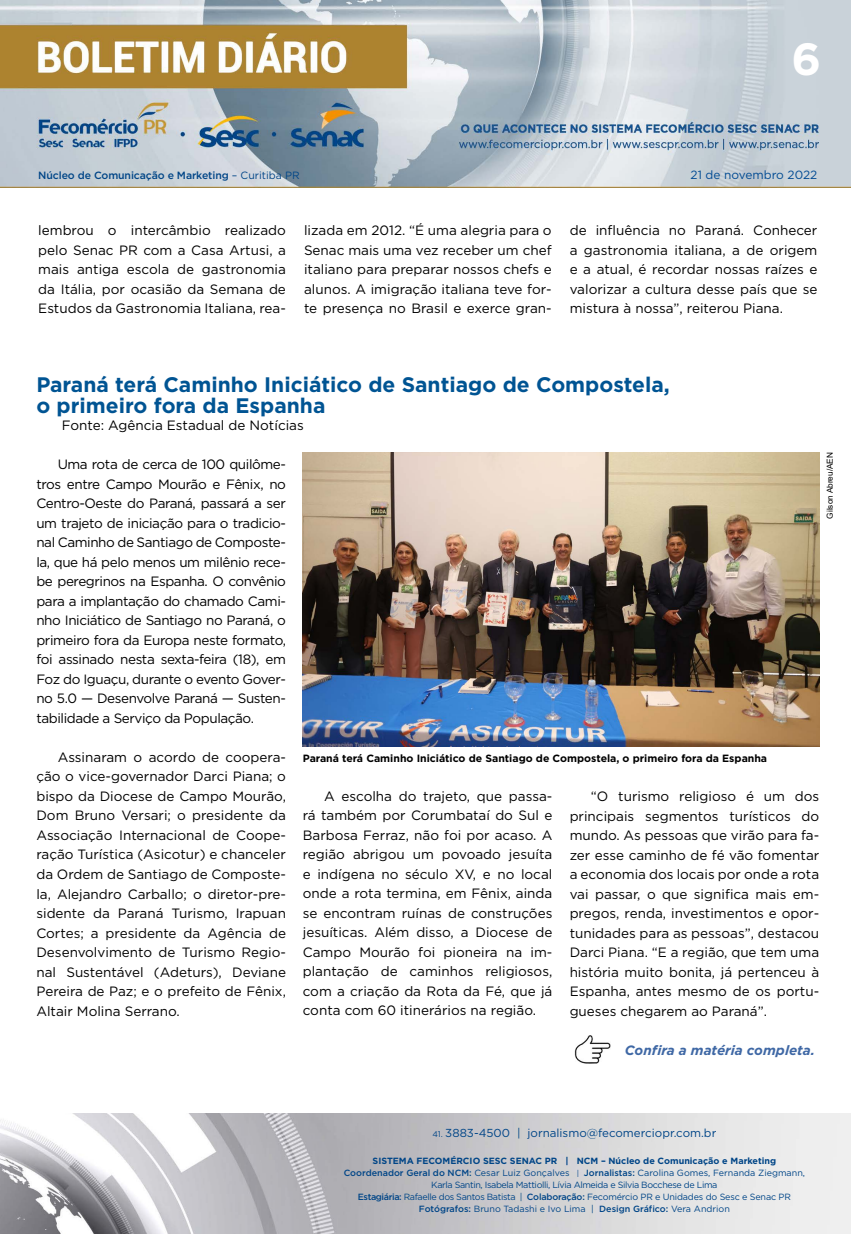
<style>
.page{position:relative;width:851px;height:1234px;background:#fff}
.page>*{position:absolute;margin:0;border:0;box-sizing:border-box;transform-origin:0 0}
.t1{font:700 45px "Gotham";color:#fff}
.t2{font:700 21px/21px "Gotham";color:#005493}
.t3{font:13.5px/19.5px "Gotham";color:#000;text-align:justify}
.t4{font:italic 700 13.5px "Gotham";color:#3f68a5}
.t5{font:11.85px "Gotham";color:#004a93}
.t6{font:11.55px "Gotham";color:#004587}
.t7{font:700 10.5px "Gotham";color:#000}
.t8{font:500 10.5px "Gotham";letter-spacing:-.01em;color:#004587}
.t9{font:9px/12px "Gotham";letter-spacing:-.02em;color:#004587;text-align:center}
.t10{font:8.25px "Arial";color:#000}
.s1{font-weight:400}
.s2{font-size:8.25px}
.s3{font-weight:700}
.s4{font-weight:500}
.s5{font-size:7.65px}
</style>
<div class="page">
<img style="left:0;top:0;width:850px;height:188px">
<img style="left:0;top:1113px;width:850px;height:120px">
<img style="left:574px;top:1035px;width:36px;height:28px">
<img style="left:302px;top:452px;width:517px;height:294px">
<h1 class="t1" style="left:791px;top:29px;width:31px">6</h1>
<p class="t8" style="left:38px;top:168px;width:263px">Núcleo de Comunicação e Marketing <span class="s1">– Curitiba PR</span></p>
<p class="t5" style="left:690px;top:167px;width:128px">21 de novembro 2022</p>
<p class="t3" style="left:38px;top:220px;width:249px">lembrou o intercâmbio realizado pelo Senac PR com a Casa Artusi, a mais antiga escola de gastronomia da Itália, por ocasião da Semana de Estudos da Gastronomia Italiana, rea-</p>
<p class="t3" style="left:304px;top:220px;width:249px">lizada em 2012. “É uma alegria para o Senac mais uma vez receber um chef italiano para preparar nossos chefs e alunos. A imigração italiana teve for&shy;te presença no Brasil e exerce gran-</p>
<p class="t3" style="left:569px;top:220px;width:249px">de influência no Paraná. Conhecer a gastronomia italiana, a de origem e a atual, é recordar nossas raízes e valorizar a cultura desse país que se mistura à nossa”, reiterou Piana.</p>
<h2 class="t2" style="left:36px;top:374px;width:634px">Paraná terá Caminho Iniciático de Santiago de Compostela, o primeiro fora da Espanha</h2>
<p class="t3" style="left:62px;top:415px;width:243px">Fonte: Agência Estadual de Notícias</p>
<p class="t3" style="left:36px;top:454px;width:251px;text-indent:21px">Uma rota de cerca de 100 quilôme&shy;tros entre Campo Mourão e Fênix, no Centro-Oeste do Paraná, passará a ser um trajeto de iniciação para o tradicio&shy;nal Caminho de Santiago de Composte&shy;la, que há pelo menos um milênio rece&shy;be peregrinos na Espanha. O convênio para a implantação do chamado Cami&shy;nho Iniciático de Santiago no Paraná, o primeiro fora da Europa neste formato, foi assinado nesta sexta-feira (18), em Foz do Iguaçu, durante o evento Gover&shy;no 5.0 — Desenvolve Paraná — Susten&shy;tabilidade a Serviço da População.</p>
<p class="t3" style="left:36px;top:747px;width:251px;text-indent:21px">Assinaram o acordo de coopera&shy;ção o vice-governador Darci Piana; o bispo da Diocese de Campo Mourão, Dom Bruno Versari; o presidente da Associação Internacional de Coope&shy;ração Turística (Asicotur) e chanceler da Ordem de Santiago de Composte&shy;la, Alejandro Carballo; o diretor-pre&shy;sidente da Paraná Turismo, Irapuan Cortes; a presidente da Agência de Desenvolvimento de Turismo Regio&shy;nal Sustentável (Adeturs), Deviane Pereira de Paz; e o prefeito de Fênix, Altair Molina Serrano.</p>
<p class="t10" style="left:824px;top:518px;width:68px;rotate:-90deg">Gilson Abreu/AEN</p>
<p class="t7" style="left:303px;top:751px;width:466px">Paraná terá Caminho Iniciático de Santiago de Compostela, o primeiro fora da Espanha</p>
<p class="t3" style="left:569px;top:786px;width:251px;text-indent:21px">“O turismo religioso é um dos principais segmentos turísticos do mundo. As pessoas que virão para fa&shy;zer esse caminho de fé vão fomentar a economia dos locais por onde a rota vai passar, o que significa mais em&shy;pregos, renda, investimentos e opor&shy;tunidades para as pessoas”, destacou Darci Piana. “E a região, que tem uma história muito bonita, já pertenceu à Espanha, antes mesmo de os portu&shy;gueses chegarem ao Paraná”.</p>
<p class="t4" style="left:625px;top:1040px;width:192px">Confira a matéria completa.</p>
<p class="t3" style="left:303px;top:785px;width:251px;text-indent:21px">A escolha do trajeto, que passa&shy;rá também por Corumbataí do Sul e Barbosa Ferraz, não foi por acaso. A região abrigou um povoado jesuíta e indígena no século XV, e no local onde a rota termina, em Fênix, ainda se encontram ruínas de construções jesuíticas. Além disso, a Diocese de Campo Mourão foi pioneira na im&shy;plantação de caminhos religiosos, com a criação da Rota da Fé, que já conta com 60 itinerários na região.</p>
<p class="t6" style="left:432px;top:1125px;width:285px"><span class="s2">41.</span> 3883-4500 | jornalismo@fecomerciopr.com.br</p>
<p class="t9" style="left:343px;top:1154px;width:463px"><span class="s3">SISTEMA FECOMÉRCIO SESC SENAC PR | NCM – Núcleo de Comunicação e Marketing </span><span class="s4">Coordenador Geral do NCM:</span> Cesar Luiz Gonçalves <span class="s5">|</span> <span class="s4">Jornalistas:</span> Carolina Gomes, Fernanda Ziegmann, Karla Santin, Isabela Mattiolli, Lívia Almeida e Silvia Bocchese de Lima<br><span class="s4">Estagiária:</span> Rafaelle dos Santos Batista | <span class="s4">Colaboração:</span> Fecomércio PR e Unidades do Sesc e Senac PR <span class="s4">Fotógrafos:</span> Bruno Tadashi e Ivo Lima | <span class="s4">Design Gráfico:</span> Vera Andrion</p>
</div>
